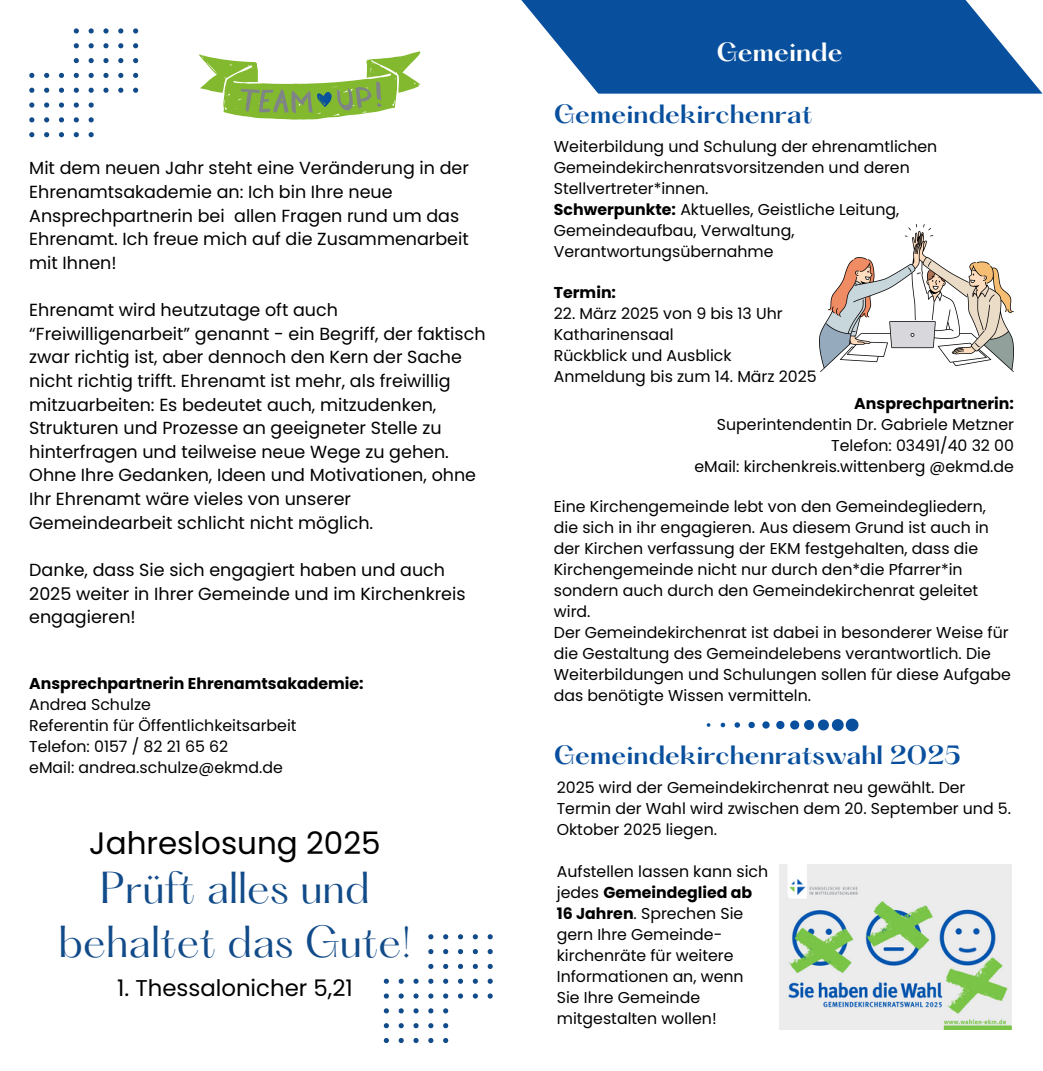
<style>
.page{position:relative;width:1043px;height:1071px;background:#fff}
.page>*{position:absolute;margin:0;border:0;box-sizing:border-box;transform-origin:0 0}
.t1{font:39.2px/53.9px "Hatton";color:#124b89;text-align:center}
.t2{font:30.97px "Poppins";color:#000}
.t3{font:600 23.1px "Hatton";color:#084f9d}
.t4{font:600 23.1px "Hatton";color:#fff}
.t5{font:22.75px "Poppins";color:#000}
.t6{font:17.5px/23.6px "Poppins";color:#000}
.t7{font:15.75px/21px "Poppins";color:#000}
.t8{font:700 15.75px "Poppins";color:#000}
.s1{font-weight:700}
.s2{font-weight:400}
</style>
<div class="page">
<svg style="left:383px;top:1038px;width:6px;height:5px"></svg>
<svg style="left:383px;top:1023px;width:6px;height:5px"></svg>
<svg style="left:383px;top:1008px;width:6px;height:5px"></svg>
<svg style="left:383px;top:994px;width:6px;height:5px"></svg>
<svg style="left:383px;top:979px;width:6px;height:5px"></svg>
<svg style="left:398px;top:1038px;width:5px;height:5px"></svg>
<svg style="left:398px;top:1023px;width:5px;height:5px"></svg>
<svg style="left:398px;top:1008px;width:5px;height:5px"></svg>
<svg style="left:398px;top:994px;width:5px;height:5px"></svg>
<svg style="left:398px;top:979px;width:5px;height:5px"></svg>
<svg style="left:413px;top:1038px;width:5px;height:5px"></svg>
<svg style="left:413px;top:1023px;width:5px;height:5px"></svg>
<svg style="left:413px;top:1008px;width:5px;height:5px"></svg>
<svg style="left:413px;top:994px;width:5px;height:5px"></svg>
<svg style="left:413px;top:979px;width:5px;height:5px"></svg>
<svg style="left:428px;top:1038px;width:5px;height:5px"></svg>
<svg style="left:428px;top:1023px;width:5px;height:5px"></svg>
<svg style="left:428px;top:1008px;width:5px;height:5px"></svg>
<svg style="left:428px;top:994px;width:5px;height:5px"></svg>
<svg style="left:428px;top:979px;width:5px;height:5px"></svg>
<svg style="left:428px;top:964px;width:5px;height:5px"></svg>
<svg style="left:428px;top:949px;width:5px;height:5px"></svg>
<svg style="left:428px;top:934px;width:5px;height:5px"></svg>
<svg style="left:443px;top:1038px;width:5px;height:5px"></svg>
<svg style="left:443px;top:1023px;width:5px;height:5px"></svg>
<svg style="left:443px;top:1008px;width:5px;height:5px"></svg>
<svg style="left:443px;top:994px;width:5px;height:5px"></svg>
<svg style="left:443px;top:979px;width:5px;height:5px"></svg>
<svg style="left:443px;top:964px;width:5px;height:5px"></svg>
<svg style="left:443px;top:949px;width:5px;height:5px"></svg>
<svg style="left:443px;top:934px;width:5px;height:5px"></svg>
<svg style="left:458px;top:994px;width:5px;height:5px"></svg>
<svg style="left:458px;top:979px;width:5px;height:5px"></svg>
<svg style="left:458px;top:964px;width:5px;height:5px"></svg>
<svg style="left:458px;top:949px;width:5px;height:5px"></svg>
<svg style="left:458px;top:934px;width:5px;height:5px"></svg>
<svg style="left:472px;top:994px;width:6px;height:5px"></svg>
<svg style="left:472px;top:979px;width:6px;height:5px"></svg>
<svg style="left:472px;top:964px;width:6px;height:5px"></svg>
<svg style="left:472px;top:949px;width:6px;height:5px"></svg>
<svg style="left:472px;top:934px;width:6px;height:5px"></svg>
<svg style="left:487px;top:994px;width:5px;height:5px"></svg>
<svg style="left:487px;top:979px;width:5px;height:5px"></svg>
<svg style="left:487px;top:964px;width:5px;height:5px"></svg>
<svg style="left:487px;top:949px;width:5px;height:5px"></svg>
<svg style="left:487px;top:934px;width:5px;height:5px"></svg>
<svg style="left:133px;top:28px;width:5px;height:6px"></svg>
<svg style="left:133px;top:43px;width:5px;height:5px"></svg>
<svg style="left:133px;top:58px;width:5px;height:5px"></svg>
<svg style="left:133px;top:73px;width:5px;height:5px"></svg>
<svg style="left:133px;top:88px;width:5px;height:5px"></svg>
<svg style="left:118px;top:28px;width:5px;height:6px"></svg>
<svg style="left:118px;top:43px;width:5px;height:5px"></svg>
<svg style="left:118px;top:58px;width:5px;height:5px"></svg>
<svg style="left:118px;top:73px;width:5px;height:5px"></svg>
<svg style="left:118px;top:88px;width:5px;height:5px"></svg>
<svg style="left:103px;top:28px;width:5px;height:6px"></svg>
<svg style="left:103px;top:43px;width:5px;height:5px"></svg>
<svg style="left:103px;top:58px;width:5px;height:5px"></svg>
<svg style="left:103px;top:73px;width:5px;height:5px"></svg>
<svg style="left:103px;top:88px;width:5px;height:5px"></svg>
<svg style="left:89px;top:28px;width:5px;height:6px"></svg>
<svg style="left:89px;top:43px;width:5px;height:5px"></svg>
<svg style="left:89px;top:58px;width:5px;height:5px"></svg>
<svg style="left:89px;top:73px;width:5px;height:5px"></svg>
<svg style="left:89px;top:88px;width:5px;height:5px"></svg>
<svg style="left:89px;top:102px;width:5px;height:6px"></svg>
<svg style="left:89px;top:117px;width:5px;height:5px"></svg>
<svg style="left:89px;top:132px;width:5px;height:5px"></svg>
<svg style="left:74px;top:28px;width:5px;height:6px"></svg>
<svg style="left:74px;top:43px;width:5px;height:5px"></svg>
<svg style="left:74px;top:58px;width:5px;height:5px"></svg>
<svg style="left:74px;top:73px;width:5px;height:5px"></svg>
<svg style="left:74px;top:88px;width:5px;height:5px"></svg>
<svg style="left:74px;top:102px;width:5px;height:6px"></svg>
<svg style="left:74px;top:117px;width:5px;height:5px"></svg>
<svg style="left:74px;top:132px;width:5px;height:5px"></svg>
<svg style="left:59px;top:73px;width:5px;height:5px"></svg>
<svg style="left:59px;top:88px;width:5px;height:5px"></svg>
<svg style="left:59px;top:102px;width:5px;height:6px"></svg>
<svg style="left:59px;top:117px;width:5px;height:5px"></svg>
<svg style="left:59px;top:132px;width:5px;height:5px"></svg>
<svg style="left:44px;top:73px;width:5px;height:5px"></svg>
<svg style="left:44px;top:88px;width:5px;height:5px"></svg>
<svg style="left:44px;top:102px;width:5px;height:6px"></svg>
<svg style="left:44px;top:117px;width:5px;height:5px"></svg>
<svg style="left:44px;top:132px;width:5px;height:5px"></svg>
<svg style="left:29px;top:73px;width:5px;height:5px"></svg>
<svg style="left:29px;top:88px;width:5px;height:5px"></svg>
<svg style="left:29px;top:102px;width:5px;height:6px"></svg>
<svg style="left:29px;top:117px;width:5px;height:5px"></svg>
<svg style="left:29px;top:132px;width:5px;height:5px"></svg>
<svg style="left:199px;top:51px;width:221px;height:69px"></svg>
<svg style="left:521px;top:0;width:521px;height:94px;background:#2d69ab"></svg>
<img style="left:819px;top:224px;width:194px;height:147px">
<img style="left:779px;top:865px;width:232px;height:165px">
<svg style="left:776px;top:719px;width:82px;height:12px"></svg>
<svg style="left:762px;top:721px;width:7px;height:8px"></svg>
<svg style="left:748px;top:722px;width:6px;height:6px"></svg>
<svg style="left:734px;top:722px;width:5px;height:6px"></svg>
<svg style="left:720px;top:723px;width:5px;height:4px"></svg>
<svg style="left:706px;top:723px;width:4px;height:4px"></svg>
<p class="t6" style="left:29px;top:156px;width:441px">Mit dem neuen Jahr steht eine Veränderung in der Ehrenamtsakademie an: Ich bin Ihre neue Ansprechpartnerin bei allen Fragen rund um das Ehrenamt. Ich freue mich auf die Zusammenarbeit mit Ihnen!</p>
<p class="t6" style="left:29px;top:298px;width:457px">Ehrenamt wird heutzutage oft auch “Freiwilligenarbeit” genannt - ein Begriff, der faktisch zwar richtig ist, aber dennoch den Kern der Sache nicht richtig trifft. Ehrenamt ist mehr, als freiwillig mitzuarbeiten: Es bedeutet auch, mitzudenken, Strukturen und Prozesse an geeigneter Stelle zu hinterfragen und teilweise neue Wege zu gehen.<br>Ohne Ihre Gedanken, Ideen und Motivationen, ohne Ihr Ehrenamt wäre vieles von unserer Gemeindearbeit schlicht nicht möglich.</p>
<h3 class="t6" style="left:29px;top:558px;width:437px">Danke, dass Sie sich engagiert haben und auch<br>2025 weiter in Ihrer Gemeinde und im Kirchenkreis engagieren!</h3>
<h3 class="t8" style="left:29px;top:672px;width:336px">Ansprechpartnerin Ehrenamtsakademie:</h3>
<p class="t7" style="left:29px;top:694px;width:123px">Andrea Schulze</p>
<p class="t7" style="left:29px;top:715px;width:269px">Referentin für Öffentlichkeitsarbeit</p>
<p class="t7" style="left:29px;top:736px;width:200px">Telefon: 0157 / 82 21 65 62</p>
<p class="t7" style="left:29px;top:757px;width:255px">eMail: andrea.schulze@ekmd.de</p>
<h3 class="t2" style="left:89px;top:821px;width:293px">Jahreslosung 2025</h3>
<h3 class="t1" style="left:59px;top:865px;width:354px">Prüft alles und behaltet das Gute!</h3>
<h3 class="t5" style="left:117px;top:972px;width:237px">1. Thessalonicher 5,21</h3>
<p class="t4" style="left:716px;top:42px;width:128px">Gemeinde</p>
<h1 class="t3" style="left:553px;top:103px;width:260px">Gemeindekirchenrat</h1>
<h2 class="t7" style="left:553px;top:136px;width:385px">Weiterbildung und Schulung der ehrenamtlichen<br>Gemeindekirchenratsvorsitzenden und deren<br>Stellvertreter*innen.</h2>
<p class="t7" style="left:553px;top:199px;width:347px"><span class="s1">Schwerpunkte:</span> Aktuelles, Geistliche Leitung,<br>Gemeindeaufbau, Verwaltung,<br>Verantwortungsü bernahme</p>
<h1 class="t8" style="left:553px;top:281px;width:64px">Termin:</h1>
<p class="t7" style="left:553px;top:303px;width:230px">22. März 2025 von 9 bis 13 Uhr</p>
<p class="t7" style="left:553px;top:324px;width:121px">Katharinensaal</p>
<p class="t7" style="left:553px;top:345px;width:179px">Rückblick und Ausblick</p>
<p class="t7" style="left:553px;top:366px;width:264px">Anmeldung bis zum 14. März 2025</p>
<p class="t8" style="left:854px;top:392px;width:161px">Ansprechpartnerin:</p>
<p class="t7" style="left:716px;top:414px;width:298px">Superintendentin Dr. Gabriele Metzner</p>
<p class="t7" style="left:831px;top:435px;width:184px">Telefon: 03491/40 32 00</p>
<p class="t7" style="left:694px;top:456px;width:321px">eMail: kirchenkreis.wittenberg @ekmd.de</p>
<p class="t7" style="left:553px;top:496px;width:436px">Eine Kirchengemeinde lebt von den Gemeindegliedern, die sich in ihr engagieren. Aus diesem Grund ist auch in der Kirchen verfassung der EKM festgehalten, dass die Kirchengemeinde nicht nur durch den*die Pfarrer*in sondern auch durch den Gemeindekirchenrat geleitet wird.</p>
<p class="t7" style="left:553px;top:622px;width:458px">Der Gemeindekirchenrat ist dabei in besonderer Weise für die Gestaltung des Gemeindelebens verantwortlich. Die Weiterbildungen und Schulungen sollen für diese Aufgabe das benötigte Wissen vermitteln.</p>
<p class="t3" style="left:553px;top:744px;width:408px">Gemeindekirchenratswahl 2025</p>
<p class="t7" style="left:556px;top:777px;width:455px">2025 wird der Gemeindekirchenrat neu gewählt. Der<br>Termin der Wahl wird zwischen dem 20. September und 5.<br>Oktober 2025 liegen.</p>
<p class="t7" style="left:556px;top:861px;width:213px">Aufstellen lassen kann sich</p>
<p class="t8" style="left:556px;top:882px;width:197px"><span class="s2">jedes</span> Gemeindeglied ab</p>
<p class="t7" style="left:556px;top:903px;width:188px"><span class="s1">16 Jahren</span>. Sprechen Sie</p>
<h1 class="t7" style="left:556px;top:924px;width:167px">gern Ihre Gemeinde-</h1>
<p class="t7" style="left:556px;top:945px;width:178px">kirchenräte für weitere</p>
<p class="t7" style="left:556px;top:966px;width:188px">Informationen an, wenn</p>
<p class="t7" style="left:556px;top:987px;width:145px">Sie Ihre Gemeinde</p>
<p class="t7" style="left:556px;top:1008px;width:161px">mitgestalten wollen!</p>
</div>
